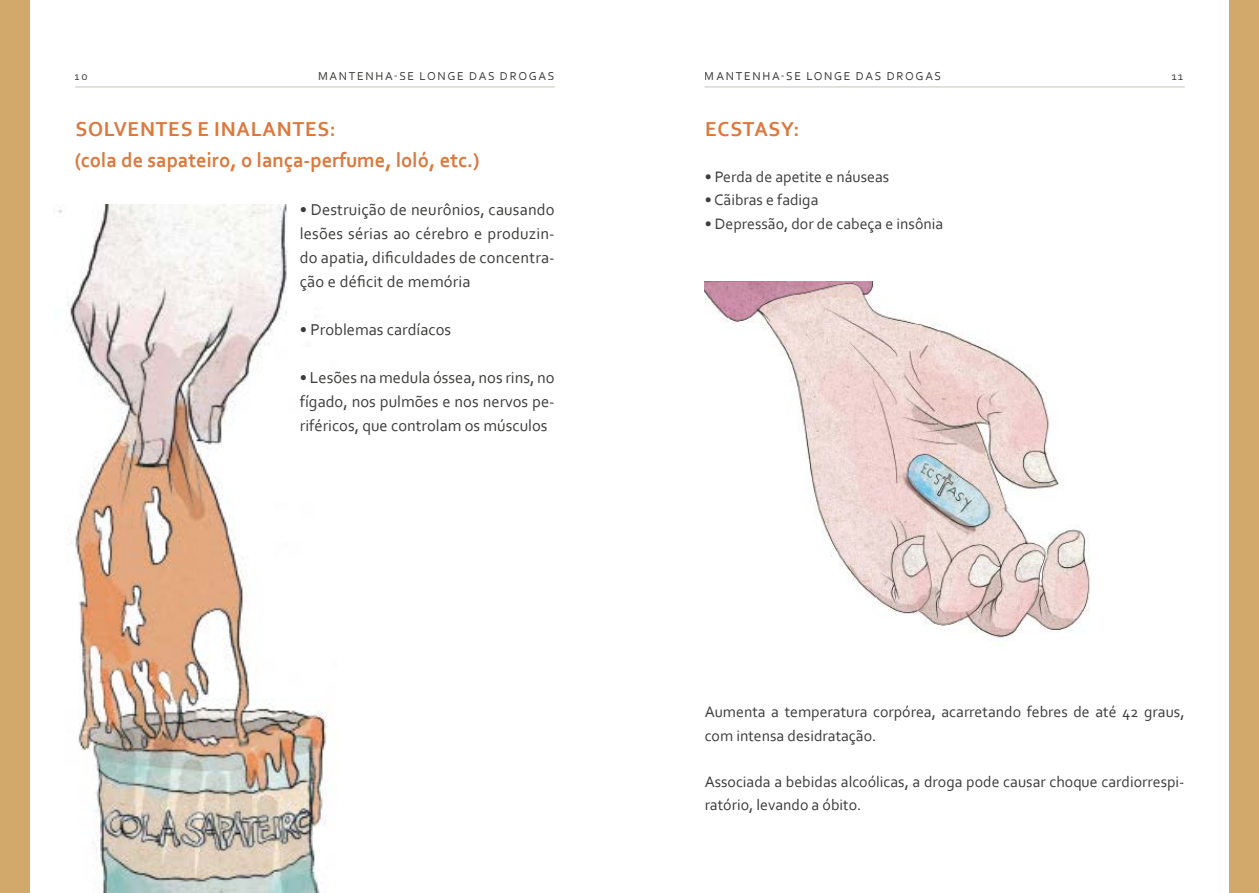
<style>
.page{position:relative;width:1259px;height:893px;background:#fff}
.page>*{position:absolute;margin:0;border:0;box-sizing:border-box;transform-origin:0 0}
.t1{font:700 21.15px/31.7px "Corbel";color:#db783d}
.t2{font:700 21.15px "Corbel";letter-spacing:.04em;color:#db783d}
.t3{font:16.5px/24px "Corbel";color:#3c3c3b;text-align:justify}
.t4{font:15.9px/23.2px "Corbel";color:#3c3c3b}
.t5{font:12px "Corbel";letter-spacing:.14em;color:#3c3c3b}
</style>
<div class="page">
<img style="left:57px;top:204px;width:270px;height:689px">
<img style="left:704px;top:282px;width:386px;height:356px">
<hr style="left:704px;top:86px;width:480px;height:1px;background:#c6c9bf">
<hr style="left:75px;top:86px;width:480px;height:1px;background:#c6c9bf">
<div style="left:1229px;top:0;width:30px;height:893px;background:#d2a96b"></div>
<div style="left:0;top:0;width:30px;height:893px;background:#d2a96b"></div>
<p class="t5" style="left:75px;top:68px;width:14px">10</p>
<p class="t5" style="left:318px;top:68px;width:238px">MANTENHA-SE LONGE DAS DROGAS</p>
<p class="t5" style="left:705px;top:69px;width:238px">MANTENHA-SE LONGE DAS DROGAS</p>
<p class="t5" style="left:1171px;top:69px;width:13px">11</p>
<h1 class="t1" style="left:75px;top:112px;width:406px">SOLVENTES E INALANTES:<br>(cola de sapateiro, o lança-perfume, loló, etc.)</h1>
<p class="t3" style="left:300px;top:197px;width:256px">• Destruição de neurônios, causando lesões sérias ao cérebro e produzin&shy;do apatia, dificuldades de concentra&shy;ção e déficit de memória</p>
<p class="t3" style="left:300px;top:317px;width:153px">• Problemas cardíacos</p>
<p class="t3" style="left:300px;top:365px;width:256px">• Lesões na medula óssea, nos rins, no fígado, nos pulmões e nos nervos pe&shy;riféricos, que controlam os músculos</p>
<h1 class="t2" style="left:705px;top:115px;width:96px">ECSTASY:</h1>
<p class="t4" style="left:704px;top:165px;width:186px">• Perda de apetite e náuseas</p>
<p class="t4" style="left:704px;top:188px;width:115px">• Cãibras e fadiga</p>
<p class="t4" style="left:704px;top:211px;width:240px">• Depressão, dor de cabeça e insônia</p>
<p class="t4" style="left:704px;top:700px;width:481px">Aumenta a temperatura corpórea, acarretando febres de até 42 graus, com intensa desidratação.</p>
<p class="t4" style="left:704px;top:770px;width:481px">Associada a bebidas alcoólicas, a droga pode causar choque cardiorrespi&shy;ratório, levando a óbito.</p>
</div>
